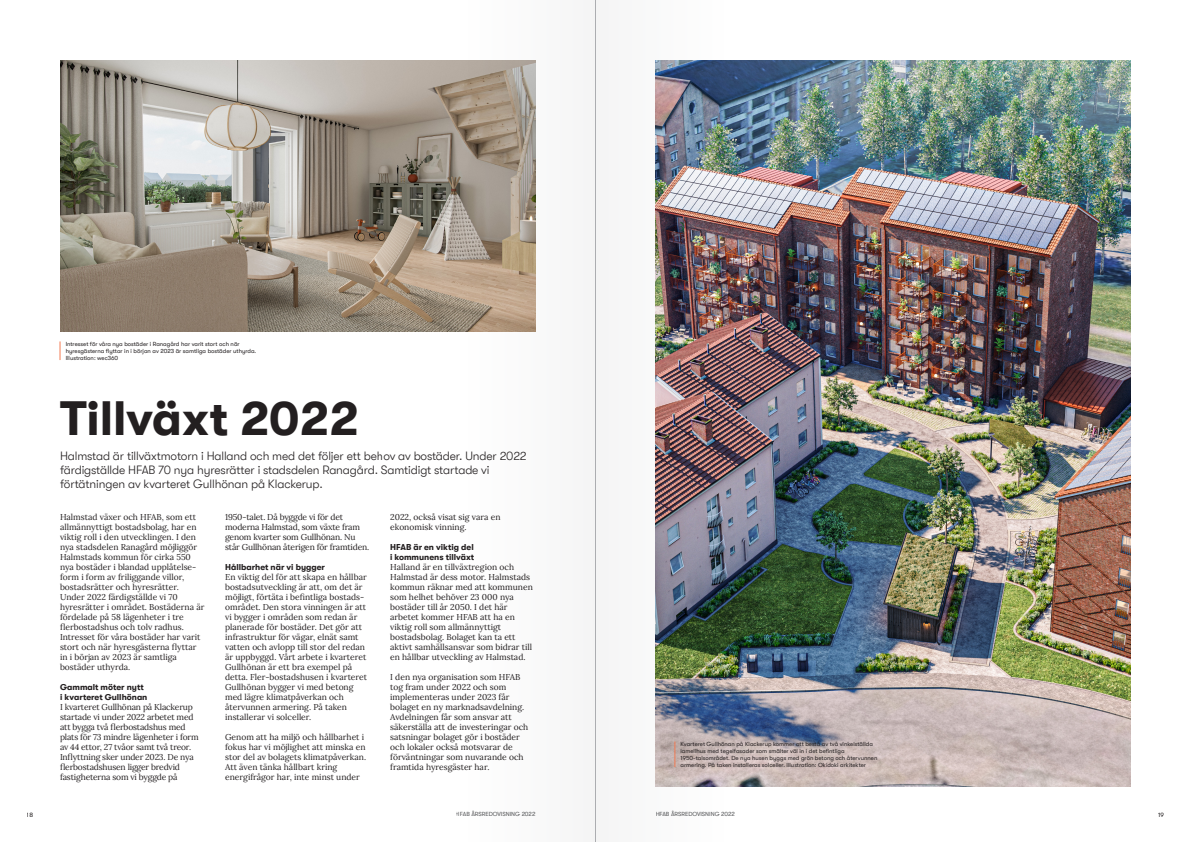
<style>
.page{position:relative;width:1191px;height:842px;background:#fff}
.page>*{position:absolute;margin:0;border:0;box-sizing:border-box;transform-origin:0 0}
.Stor_rubrik{font:700 48px "GT Walsheim";color:#231f20}
.Rubrik_3{font:300 12px/14px "GT Walsheim";letter-spacing:-.01em;color:#231f20}
._8_5_10_Brödtext{font:8.5px/10px "Lora";color:#231f20}
._8_5_10_Brödtext-2{font:8.5px/10px "Lora";letter-spacing:-.02em;color:#231f20}
.Rubrik_4{font:700 8.5px/10px "GT Walsheim";color:#231f20}
.t1{font:6.3px "GT Walsheim";color:#231f20}
.Bildtext_2{font:6px/7px "GT Walsheim";color:#231f20}
.t2{font:6px "GT Walsheim";color:#57585a}
</style>
<div class="page">
<img style="left:810px;top:60px;width:321px;height:727px">
<img style="left:60px;top:60px;width:320px;height:272px">
<svg style="left:60px;top:341px;width:1px;height:19px"></svg>
<svg style="left:380px;top:0;width:215px;height:842px"></svg>
<img style="left:596px;top:0;width:214px;height:842px">
<hr style="left:595px;top:0;width:1px;height:842px;background:#bcbdc0">
<p class="Bildtext_2" style="left:66px;top:340px;width:192px">Intresset för våra nya bostäder i Ranagård har varit stort och när hyresgästerna flyttar in i början av 2023 är samtliga bostäder uthyrda.<br>Illustration: wec360</p>
<p class="Stor_rubrik" style="left:60px;top:391px;width:300px">Tillväxt 2022</p>
<p class="Rubrik_3" style="left:60px;top:449px;width:468px">Halmstad är tillväxtmotorn i Halland och med det följer ett behov av bostäder. Under 2022 färdigställde HFAB 70 nya hyresrätter i stadsdelen Ranagård. Samtidigt startade vi förtätningen av kvarteret Gullhönan på Klackerup.</p>
<p class="_8_5_10_Brödtext" style="left:60px;top:511px;width:146px">Halmstad växer och HFAB, som ett allmännyttigt bostadsbolag, har en viktig roll i den utvecklingen. I den nya stadsdelen Ranagård möjliggör Halmstads kommun för cirka 550 nya bostäder i blandad upplåtelse&shy;form i form av friliggande villor, bostadsrätter och hyresrätter.<br>Under 2022 färdigställde vi 70 hyresrätter i området. Bostäderna är fördelade på 58 lägenheter i tre flerbostadshus och tolv radhus.<br>Intresset för våra bostäder har varit stort och när hyresgästerna flyttar in i början av 2023 är samtliga bostäder uthyrda.</p>
<p class="Rubrik_4" style="left:60px;top:682px;width:89px">Gammalt möter nytt i kvarteret Gullhönan</p>
<p class="_8_5_10_Brödtext-2" style="left:60px;top:701px;width:140px">I kvarteret Gullhönan på Klackerup startade vi under 2022 arbetet med att bygga två flerbostadshus med plats för 73 mindre lägenheter i form av 44 ettor, 27 tvåor samt två treor.<br>Inflyttning sker under 2023. De nya flerbostadshusen ligger bredvid fastigheterna som vi byggde på</p>
<p class="_8_5_10_Brödtext-2" style="left:225px;top:511px;width:146px">1950-talet. Då byggde vi för det moderna Halmstad, som växte fram genom kvarter som Gullhönan. Nu står Gullhönan återigen för framtiden.</p>
<p class="Rubrik_4" style="left:225px;top:562px;width:101px">Hållbarhet när vi bygger</p>
<p class="_8_5_10_Brödtext" style="left:225px;top:571px;width:143px">En viktig del för att skapa en hållbar bostadsutveckling är att, om det är möjligt, förtäta i befintliga bostads&shy;området. Den stora vinningen är att vi bygger i områden som redan är planerade för bostäder. Det gör att infrastruktur för vägar, elnät samt vatten och avlopp till stor del redan är uppbyggd. Vårt arbete i kvarteret Gullhönan är ett bra exempel på detta. Fler-bostadshusen i kvarteret Gullhönan bygger vi med betong med lägre klimatpåverkan och återvunnen armering. På taken installerar vi solceller.</p>
<p class="_8_5_10_Brödtext" style="left:225px;top:731px;width:142px">Genom att ha miljö och hållbarhet i fokus har vi möjlighet att minska en stor del av bolagets klimatpåverkan.<br>Att även tänka hållbart kring energifrågor har, inte minst under</p>
<p class="_8_5_10_Brödtext" style="left:390px;top:511px;width:112px">2022, också visat sig vara en ekonomisk vinning.</p>
<p class="Rubrik_4" style="left:390px;top:542px;width:85px">HFAB är en viktig del i kommunens tillväxt</p>
<p class="_8_5_10_Brödtext" style="left:390px;top:561px;width:144px">Halland är en tillväxtregion och<br>Halmstad är dess motor. Halmstads kommun räknar med att kommunen som helhet behöver 23 000 nya bostäder till år 2050. I det här arbetet kommer HFAB att ha en viktig roll som allmännyttigt bostadsbolag. Bolaget kan ta ett aktivt samhällsansvar som bidrar till en hållbar utveckling av Halmstad.</p>
<p class="_8_5_10_Brödtext" style="left:390px;top:671px;width:140px">I den nya organisation som HFAB tog fram under 2022 och som implementeras under 2023 får bolaget en ny marknadsavdelning.<br>Avdelningen får som ansvar att säkerställa att de investeringar och satsningar bolaget gör i bostäder och lokaler också motsvarar de förväntningar som nuvarande och framtida hyresgäster har.</p>
<p class="Bildtext_2" style="left:680px;top:740px;width:198px">Kvarteret Gullhönan på Klackerup kommer att bestå av två vinkelställda lamellhus med tegelfasader som smälter väl in i det befintliga 1950-talsområdet. De nya husen byggs med grön betong och återvunnen armering. På taken installeras solceller. Illustration: Okidoki arkitekter</p>
<p class="t1" style="left:27px;top:811px;width:8px">18</p>
<p class="t2" style="left:456px;top:811px;width:81px">HFAB ÅRSREDOVISNING 2022</p>
<p class="t2" style="left:655px;top:811px;width:81px">HFAB ÅRSREDOVISNING 2022</p>
<p class="t1" style="left:1158px;top:811px;width:7px">19</p>
</div>
